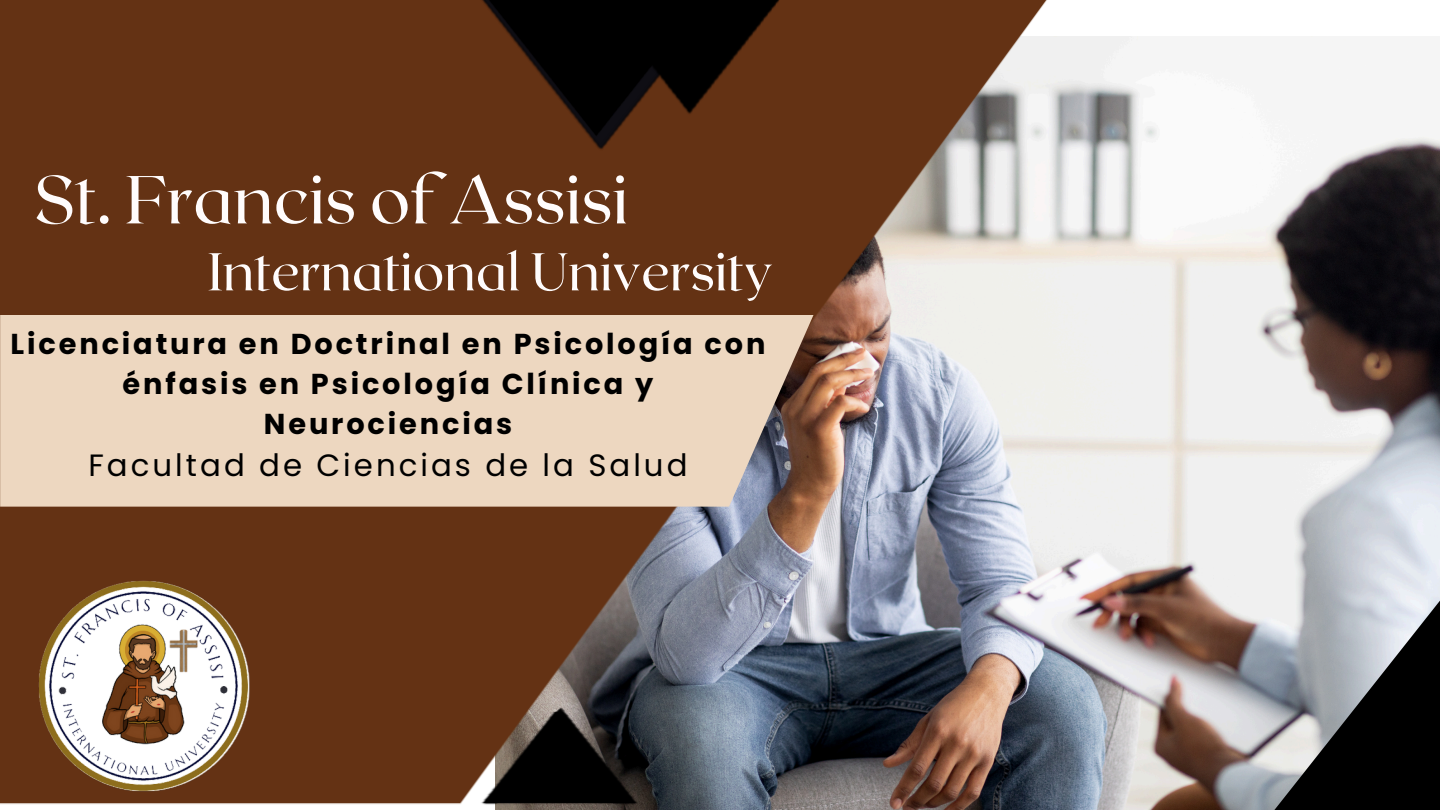
<style>
.page{position:relative;width:1440px;height:810px;background:#fff}
.page>*{position:absolute;margin:0;border:0;box-sizing:border-box;transform-origin:0 0}
.t1{font:67.7px "Roxborough CF";color:#fffcfc}
.t2{font:53px "Roxborough CF";color:#fffcfc}
.t3{font:30.8px "Poppins";letter-spacing:.1em;color:#000}
.t4{font:700 28.8px/39.8px "Poppins";letter-spacing:.1em;color:#000;text-align:center}
</style>
<div class="page">
<img style="left:496px;top:36px;width:944px;height:774px">
<img style="left:1px;top:1px;width:1047px;height:804px">
<img style="left:480px;top:1px;width:241px;height:150px">
<img style="left:597px;top:1px;width:183px;height:115px">
<img style="left:482px;top:707px;width:155px;height:98px">
<svg style="left:1274px;top:601px;width:166px;height:209px"></svg>
<img style="left:0;top:543px;width:286px;height:262px">
<div style="left:0;top:315px;width:814px;height:192px;background:#edd7c0"></div>
<p class="t1" style="left:34px;top:156px;width:596px">St. Francis of Assisi</p>
<p class="t2" style="left:208px;top:237px;width:567px">International University</p>
<p class="t4" style="left:11px;top:324px;width:756px">Licenciatura en Doctrinal en Psicología con énfasis en Psicología Clínica y<br>Neurociencias</p>
<p class="t3" style="left:88px;top:443px;width:601px">Facultad de Ciencias de la Salud</p>
</div>
